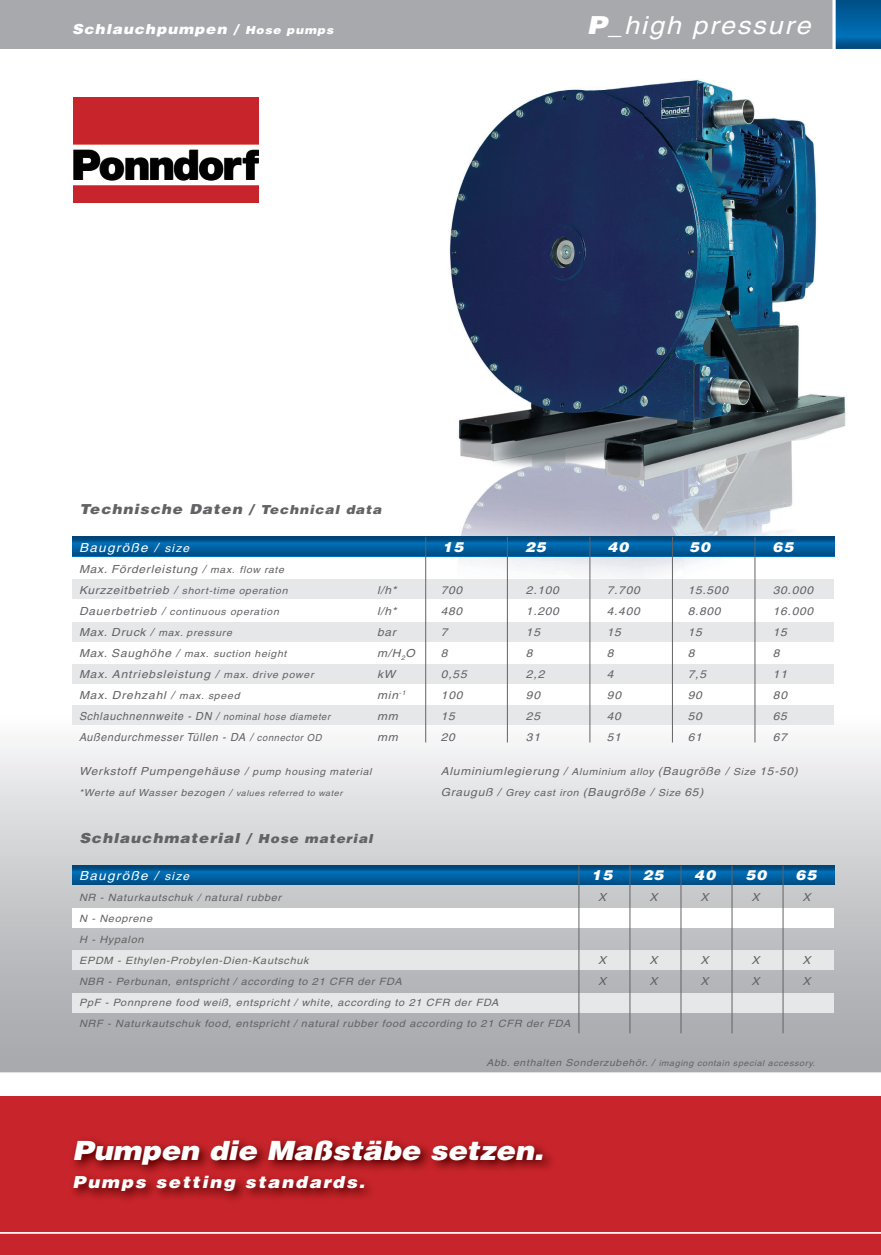
<style>
.page{position:relative;width:881px;height:1255px;background:#fff}
.page>*{position:absolute;margin:0;border:0;box-sizing:border-box;transform-origin:0 0}
.t1{font:900 41.7px "Helvetica Neue LT";letter-spacing:-.04em;color:#000}
.t2{font:italic 900 26.55px "Helvetica LT";color:#fff;scale:1.09 1}
.t3{font:italic 24.9px "Helvetica LT";letter-spacing:.07em;color:#fff;scale:1.09 1}
.t4{font:italic 900 16.5px "Helvetica LT";letter-spacing:.1em;color:#fff;scale:1.09 1}
.t5{font:italic 900 13.8px "Helvetica LT";letter-spacing:.07em;color:#636366;scale:1.09 1}
.t6{font:italic 900 13.8px "Helvetica LT";letter-spacing:.07em;color:#fff;scale:1.09 1}
.t7{font:italic 12.45px "Helvetica LT";letter-spacing:.1em;color:#fff;scale:1.09 1}
.t8{font:italic 11.1px "Helvetica LT";letter-spacing:.06em;color:#636366;scale:1.09 1}
.t9{font:italic 11.1px "Helvetica LT";letter-spacing:.06em;color:#636366}
.t10{font:italic 10.05px/21px "Helvetica LT";letter-spacing:.06em;color:#636366;scale:1.09 1}
.t11{font:italic 9.6px "Helvetica LT";letter-spacing:.06em;color:#636366;scale:1.09 1}
.t12{font:italic 8.25px "Helvetica LT";letter-spacing:.06em;color:#636366;scale:1.09 1}
.s1{font-size:11.1px}
.s2{font-weight:900}
.s3{font-size:12.45px}
.s4{font-size:9.6px}
.s5{font-size:8.25px}
</style>
<div class="page">
<img style="left:440px;top:79px;width:406px;height:585px">
<div style="left:0;top:0;width:880px;height:49px;background:#a8a9ad"></div>
<svg style="left:0;top:725px;width:880px;height:347px;background:#cdced0"></svg>
<div style="left:0;top:1096px;width:880px;height:158px;background:#c8242b"></div>
<hr style="left:0;top:1231px;width:880px;height:2px;background:#fff">
<img style="left:73px;top:98px;width:186px;height:104px">
<svg style="left:832px;top:0;width:48px;height:49px;background:#1269a3"></svg>
<hr style="left:72px;top:556px;width:368px;height:1px;background:#0072bc">
<img style="left:440px;top:556px;width:394px;height:1px">
<svg style="left:72px;top:536px;width:762px;height:20px;background:#005995"></svg>
<div style="left:72px;top:579px;width:762px;height:19px;background:#e6e7e9"></div>
<div style="left:72px;top:621px;width:762px;height:20px;background:#e6e7e9"></div>
<div style="left:72px;top:664px;width:762px;height:19px;background:#e6e7e9"></div>
<div style="left:72px;top:705px;width:762px;height:20px;background:#e6e7e9"></div>
<hr style="left:425px;top:537px;width:1px;height:205px;background:#636366">
<hr style="left:506px;top:537px;width:1px;height:205px;background:#636366">
<hr style="left:589px;top:537px;width:1px;height:205px;background:#636366">
<hr style="left:671px;top:537px;width:1px;height:205px;background:#636366">
<hr style="left:754px;top:537px;width:1px;height:205px;background:#636366">
<hr style="left:72px;top:884px;width:762px;height:1px;background:#004c82">
<svg style="left:72px;top:865px;width:762px;height:19px;background:#005997"></svg>
<div style="left:72px;top:908px;width:762px;height:19px;background:#fff"></div>
<div style="left:72px;top:950px;width:762px;height:19px;background:#e6e7e9"></div>
<div style="left:72px;top:993px;width:762px;height:19px;background:#e6e7e9"></div>
<hr style="left:578px;top:865px;width:1px;height:168px;background:#636366">
<hr style="left:629px;top:865px;width:1px;height:168px;background:#636366">
<hr style="left:680px;top:865px;width:1px;height:168px;background:#636366">
<hr style="left:731px;top:865px;width:1px;height:168px;background:#636366">
<hr style="left:782px;top:865px;width:1px;height:168px;background:#636366">
<img style="left:72px;top:1139px;width:480px;height:61px">
<p class="t6" style="left:72px;top:24px;width:241px">Schlauchpumpen / <span class="s1">Hose pumps</span></p>
<h3 class="t3" style="left:587px;top:16px;width:206px"><span class="s2">P_</span>high pressure</h3>
<h1 class="t1" style="left:71px;top:141px;width:189px">Ponndorf</h1>
<p class="t5" style="left:79px;top:504px;width:278px">Technische Daten / <span class="s3">Technical data</span></p>
<p class="t7" style="left:79px;top:542px;width:102px">Baugröße / <span class="s1">size</span></p>
<p class="t8" style="left:79px;top:564px;width:189px">Max. Förderleistung / <span class="s4">max. flow rate</span></p>
<p class="t11" style="left:79px;top:586px;width:193px"><span class="s1">Kurzzeitbetrieb /</span> short-time operation</p>
<p class="t8" style="left:377px;top:585px;width:19px">l/h*</p>
<p class="t8" style="left:440px;top:585px;width:21px">700</p>
<p class="t8" style="left:525px;top:585px;width:32px">2.100</p>
<p class="t8" style="left:606px;top:585px;width:32px">7.700</p>
<p class="t8" style="left:687px;top:585px;width:38px">15.500</p>
<p class="t8" style="left:772px;top:585px;width:38px">30.000</p>
<p class="t11" style="left:79px;top:607px;width:185px"><span class="s1">Dauerbetrieb /</span> continuous operation</p>
<p class="t8" style="left:377px;top:606px;width:19px">l/h*</p>
<p class="t8" style="left:440px;top:606px;width:21px">480</p>
<p class="t8" style="left:525px;top:606px;width:32px">1.200</p>
<p class="t8" style="left:606px;top:606px;width:32px">4.400</p>
<p class="t8" style="left:687px;top:606px;width:32px">8.800</p>
<p class="t8" style="left:772px;top:606px;width:38px">16.000</p>
<p class="t11" style="left:79px;top:628px;width:142px"><span class="s1">Max. Druck /</span> max. pressure</p>
<p class="t8" style="left:377px;top:627px;width:19px">bar</p>
<p class="t8" style="left:440px;top:627px;width:8px">7</p>
<p class="t8" style="left:525px;top:627px;width:14px">15</p>
<p class="t8" style="left:606px;top:627px;width:14px">15</p>
<p class="t8" style="left:687px;top:627px;width:14px">15</p>
<p class="t8" style="left:772px;top:627px;width:14px">15</p>
<p class="t11" style="left:79px;top:649px;width:192px"><span class="s1">Max. Saughöhe /</span> max. suction height</p>
<p class="t8" style="left:377px;top:648px;width:36px">m/H<sub>2</sub>O</p>
<p class="t8" style="left:440px;top:648px;width:8px">8</p>
<p class="t8" style="left:525px;top:648px;width:8px">8</p>
<p class="t8" style="left:606px;top:648px;width:8px">8</p>
<p class="t8" style="left:687px;top:648px;width:8px">8</p>
<p class="t8" style="left:772px;top:648px;width:8px">8</p>
<p class="t8" style="left:79px;top:669px;width:216px">Max. Antriebsleistung / <span class="s4">max. drive power</span></p>
<p class="t8" style="left:377px;top:669px;width:18px">kW</p>
<p class="t8" style="left:440px;top:669px;width:25px">0,55</p>
<p class="t8" style="left:525px;top:669px;width:18px">2,2</p>
<p class="t8" style="left:606px;top:669px;width:8px">4</p>
<p class="t8" style="left:687px;top:669px;width:18px">7,5</p>
<p class="t8" style="left:772px;top:669px;width:15px">11</p>
<p class="t8" style="left:79px;top:690px;width:149px">Max. Drehzahl / <span class="s4">max. speed</span></p>
<p class="t8" style="left:377px;top:690px;width:28px">min<sup>-1</sup></p>
<p class="t8" style="left:440px;top:690px;width:21px">100</p>
<p class="t8" style="left:525px;top:690px;width:15px">90</p>
<p class="t8" style="left:606px;top:690px;width:15px">90</p>
<p class="t8" style="left:687px;top:690px;width:15px">90</p>
<p class="t8" style="left:772px;top:690px;width:15px">80</p>
<p class="t9" style="left:79px;top:711px;width:252px">Schlauchnennweite - DN / <span class="s4">nominal hose diameter</span></p>
<p class="t8" style="left:377px;top:711px;width:21px">mm</p>
<p class="t8" style="left:440px;top:711px;width:14px">15</p>
<p class="t8" style="left:525px;top:711px;width:14px">25</p>
<p class="t8" style="left:606px;top:711px;width:14px">40</p>
<p class="t8" style="left:687px;top:711px;width:14px">50</p>
<p class="t8" style="left:772px;top:711px;width:14px">65</p>
<p class="t9" style="left:79px;top:732px;width:244px">Außendurchmesser Tüllen - DA / <span class="s4">connector OD</span></p>
<p class="t8" style="left:377px;top:732px;width:21px">mm</p>
<p class="t8" style="left:440px;top:732px;width:14px">20</p>
<p class="t8" style="left:525px;top:732px;width:14px">31</p>
<p class="t8" style="left:606px;top:732px;width:14px">51</p>
<p class="t8" style="left:687px;top:732px;width:14px">61</p>
<p class="t8" style="left:772px;top:732px;width:14px">67</p>
<p class="t8" style="left:79px;top:767px;width:270px">Werkstoff Pumpengehäuse / <span class="s4">pump housing material</span></p>
<p class="t8" style="left:440px;top:767px;width:329px">Aluminiumlegierung / <span class="s4">Aluminium alloy</span> (Baugröße / <span class="s4">Size</span> 15-50)</p>
<p class="t11" style="left:79px;top:789px;width:243px">*Werte auf Wasser bezogen / <span class="s5">values referred to water</span></p>
<p class="t8" style="left:440px;top:788px;width:242px">Grauguß / <span class="s4">Grey cast iron</span> (Baugröße / <span class="s4">Size</span> 65)</p>
<p class="t6" style="left:442px;top:541px;width:21px">15</p>
<p class="t6" style="left:524px;top:541px;width:21px">25</p>
<p class="t6" style="left:607px;top:541px;width:21px">40</p>
<p class="t6" style="left:689px;top:541px;width:21px">50</p>
<p class="t6" style="left:772px;top:541px;width:21px">65</p>
<p class="t5" style="left:79px;top:832px;width:270px">Schlauchmaterial / <span class="s3">Hose material</span></p>
<p class="t7" style="left:79px;top:871px;width:102px">Baugröße / <span class="s1">size</span></p>
<p class="t10" style="left:79px;top:888px;width:187px">NR - Naturkautschuk / natural rubber</p>
<p class="t8" style="left:598px;top:893px;width:9px">X</p>
<p class="t8" style="left:649px;top:893px;width:9px">X</p>
<p class="t8" style="left:700px;top:893px;width:9px">X</p>
<p class="t8" style="left:751px;top:893px;width:9px">X</p>
<p class="t8" style="left:802px;top:893px;width:9px">X</p>
<p class="t10" style="left:79px;top:909px;width:212px">N - Neoprene<br>H - Hypalon<br>EPDM - Ethylen-Probylen-Dien-Kautschuk</p>
<p class="t6" style="left:591px;top:869px;width:21px">15</p>
<p class="t6" style="left:642px;top:869px;width:21px">25</p>
<p class="t6" style="left:694px;top:869px;width:21px">40</p>
<p class="t6" style="left:745px;top:869px;width:21px">50</p>
<p class="t6" style="left:795px;top:869px;width:21px">65</p>
<p class="t8" style="left:598px;top:956px;width:9px">X</p>
<p class="t8" style="left:649px;top:956px;width:9px">X</p>
<p class="t8" style="left:700px;top:956px;width:9px">X</p>
<p class="t8" style="left:751px;top:956px;width:9px">X</p>
<p class="t8" style="left:802px;top:956px;width:9px">X</p>
<p class="t10" style="left:79px;top:972px;width:297px">NBR - Perbunan, entspricht / according to 21 CFR der FDA</p>
<p class="t8" style="left:598px;top:977px;width:9px">X</p>
<p class="t8" style="left:649px;top:977px;width:9px">X</p>
<p class="t8" style="left:700px;top:977px;width:9px">X</p>
<p class="t8" style="left:751px;top:977px;width:9px">X</p>
<p class="t8" style="left:802px;top:977px;width:9px">X</p>
<p class="t10" style="left:79px;top:993px;width:452px">PpF - Ponnprene food weiß, entspricht / white, according to 21 CFR der FDA<br>NRF - Naturkautschuk food, entspricht / natural rubber food according to 21 CFR der FDA</p>
<p class="t12" style="left:486px;top:1059px;width:303px"><span class="s4">Abb. enthalten Sonderzubehör. /</span> imaging contain special accessory.</p>
<h2 class="t2" style="left:73px;top:1139px;width:433px">Pumpen die Maßstäbe setzen.</h2>
<h3 class="t4" style="left:73px;top:1175px;width:269px">Pumps setting standards.</h3>
</div>
